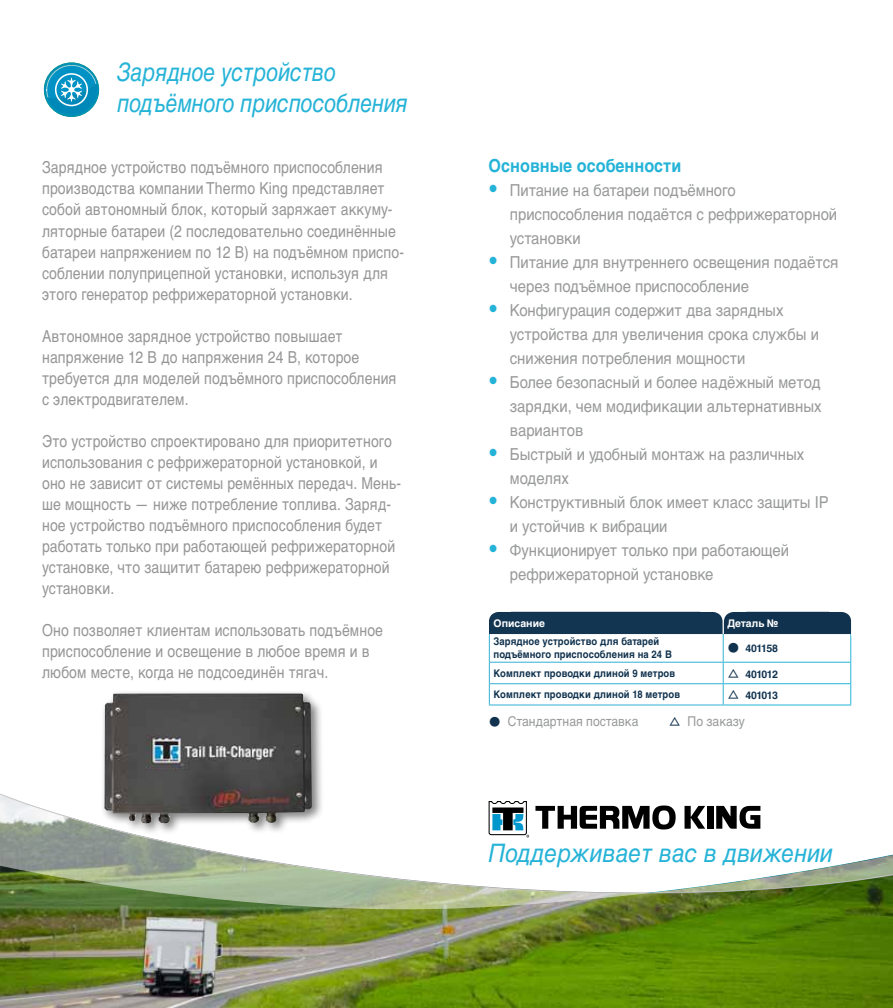
<style>
.page{position:relative;width:893px;height:1008px;background:#fff}
.page>*{position:absolute;margin:0;border:0;box-sizing:border-box;transform-origin:0 0}
.t1{font:italic 25.5px/31.5px "Helvetica LTCYR";letter-spacing:-.01em;color:#25b3d7;scale:.85 1}
.t2{font:italic 25.5px "Helvetica LTCYR";letter-spacing:-.01em;color:#25b3d7;scale:.91 1}
.t3{font:700 18px "Helvetica LTCYR";color:#25b3d7;scale:.9 1}
.t4{font:16.5px/21px "Helvetica LTCYR";letter-spacing:.01em;color:#969696;scale:.85 1}
.t5{font:16.5px/24px "Helvetica LTCYR";color:#989999;scale:.9 1}
.t6{font:13.5px "Helvetica LTCYR";color:#989999;scale:.9 1}
.t7{font:700 10.5px/12.6px "Helvetica LTCYR";letter-spacing:.01em;color:#10324e;scale:.9 1}
.t8{font:700 10.5px "Helvetica LTCYR";letter-spacing:.01em;color:#10324e}
.t9{font:700 10.5px "Helvetica LTCYR";color:#fff}
.s1{font-size:21px;color:#25b3d7}
.s2{font-family:"MS Gothic";font-weight:400;font-size:12px}
.s3{font-family:"MS Gothic";font-size:12px;color:#10324e}
</style>
<div class="page">
<svg style="left:0;top:986px;width:893px;height:22px;background:#6c8927"></svg>
<svg style="left:0;top:983px;width:893px;height:3px;background:#66861c"></svg>
<img style="left:0;top:793px;width:893px;height:190px">
<div style="left:44px;top:63px;width:55px;height:54px;background:#0091b5;border-radius:50%"></div>
<svg style="left:45px;top:64px;width:52px;height:50px"></svg>
<div style="left:100px;top:690px;width:224px;height:145px;background:#000;opacity:.5"></div>
<img style="left:104px;top:693px;width:208px;height:130px">
<svg style="left:489px;top:801px;width:40px;height:36px"></svg>
<svg style="left:535px;top:805px;width:141px;height:24px"></svg>
<svg style="left:684px;top:806px;width:21px;height:22px"></svg>
<div style="left:707px;top:806px;width:6px;height:22px;background:#000"></div>
<svg style="left:716px;top:806px;width:44px;height:22px"></svg>
<svg style="left:488px;top:611px;width:364px;height:94px"></svg>
<h1 class="t1" style="left:118px;top:56px;width:343px">Зарядное устройство подъёмного приспособления</h1>
<p class="t4" style="left:42px;top:157px;width:427px">Зарядное устройство подъёмного приспособления производства компании Thermo King представляет собой автономный блок, который заряжает аккуму&shy;ляторные батареи (2 последовательно соединённые батареи напряжением по 12 В) на подъёмном приспо&shy;соблении полуприцепной установки, используя для этого генератор рефрижераторной установки.</p>
<p class="t4" style="left:42px;top:325px;width:418px">Автономное зарядное устройство повышает напряжение 12 В до напряжения 24 В, которое требуется для моделей подъёмного приспособления с электродвигателем.</p>
<p class="t4" style="left:42px;top:430px;width:424px">Это устройство спроектировано для приоритетного использования с рефрижераторной установкой, и оно не зависит от системы ремённых передач. Мень&shy;ше мощность — ниже потребление топлива. Заряд&shy;ное устройство подъёмного приспособления будет работать только при работающей рефрижераторной установке, что защитит батарею рефрижераторной установки.</p>
<p class="t4" style="left:42px;top:619px;width:403px">Оно позволяет клиентам использовать подъёмное приспособление и освещение в любое время и в любом месте, когда не подсоединён тягач.</p>
<p class="t3" style="left:489px;top:155px;width:216px">Основные особенности</p>
<p class="t5" style="left:510px;top:178px;width:365px;text-indent:-21px"><span class="s1">•</span> Питание на батареи подъёмного приспособления подаётся с рефрижераторной установки</p>
<p class="t5" style="left:510px;top:250px;width:367px;text-indent:-21px"><span class="s1">•</span> Питание для внутреннего освещения подаётся через подъёмное приспособление</p>
<p class="t5" style="left:510px;top:298px;width:345px;text-indent:-21px"><span class="s1">•</span> Конфигурация содержит два зарядных устройства для увеличения срока службы и снижения потребления мощности</p>
<p class="t5" style="left:510px;top:370px;width:348px;text-align:justify;text-indent:-21px"><span class="s1">•</span> Более безопасный и более надёжный метод зарядки, чем модификации альтернативных вариантов</p>
<p class="t5" style="left:510px;top:442px;width:329px;text-indent:-21px"><span class="s1">•</span> Быстрый и удобный монтаж на различных моделях</p>
<p class="t5" style="left:510px;top:490px;width:356px;text-indent:-21px"><span class="s1">•</span> Конструктивный блок имеет класс защиты IP и устойчив к вибрации</p>
<p class="t5" style="left:510px;top:538px;width:312px;text-indent:-21px"><span class="s1">•</span> Функционирует только при работающей рефрижераторной установке</p>
<p class="t9" style="left:494px;top:617px;width:53px">Описание</p>
<p class="t9" style="left:727px;top:617px;width:52px">Деталь №</p>
<p class="t7" style="left:494px;top:635px;width:200px">Зарядное устройство для батарей подъёмного приспособления на 24 В</p>
<p class="t8" style="left:727px;top:643px;width:52px"><span class="s2">●</span> 401158</p>
<p class="t7" style="left:494px;top:667px;width:203px">Комплект проводки длиной 9 метров</p>
<p class="t8" style="left:727px;top:668px;width:52px"><span class="s2">△</span> 401012</p>
<p class="t7" style="left:494px;top:688px;width:209px">Комплект проводки длиной 18 метров</p>
<p class="t8" style="left:727px;top:689px;width:52px"><span class="s2">△</span> 401013</p>
<p class="t6" style="left:489px;top:714px;width:168px"><span class="s3">●</span> Стандартная поставка</p>
<p class="t6" style="left:669px;top:714px;width:86px"><span class="s3">△</span> По заказу</p>
<h1 class="t2" style="left:489px;top:838px;width:380px">Поддерживает вас в движении</h1>
</div>
